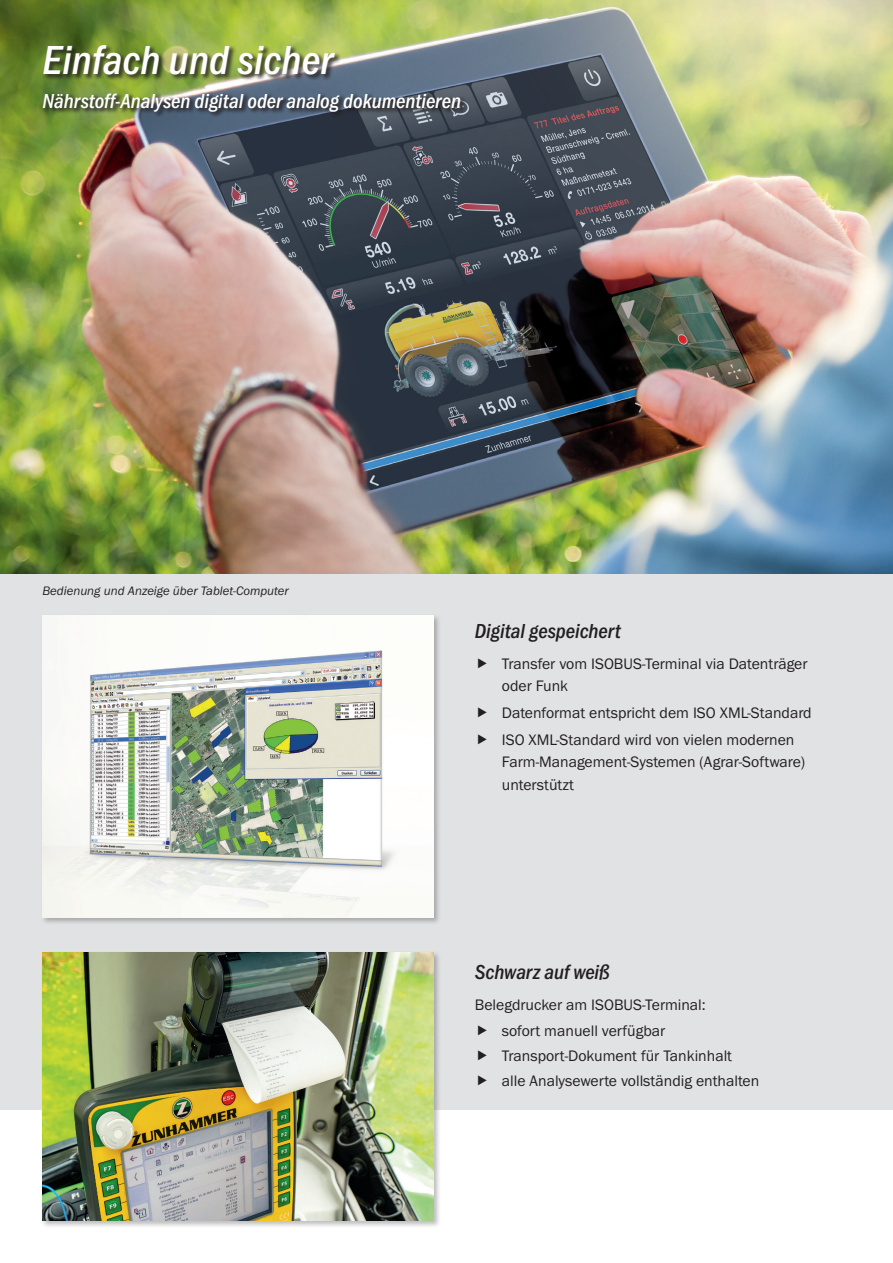
<style>
.page{position:relative;width:893px;height:1263px;background:#fff}
.page>*{position:absolute;margin:0;border:0;box-sizing:border-box;transform-origin:0 0}
.t1{font:italic 500 condensed 42px "Franklin Gothic";letter-spacing:.005em;color:#fff}
.t2{font:italic 500 condensed 21px "Franklin Gothic";color:#fff}
.t3{font:italic 500 condensed 21px "Franklin Gothic";color:#231f20}
.t4{font:15.75px/25.2px "Franklin Gothic Itc T";color:#231f20}
.t5{font:italic 12.75px "Franklin Gothic Itc T";color:#231f20}
</style>
<div class="page">
<img style="left:0;top:0;width:893px;height:574px">
<div style="left:0;top:574px;width:893px;height:536px;background:#e1e2e4"></div>
<div style="left:42px;top:44px;width:426px;height:75px;background:#231f20;opacity:.75"></div>
<div style="left:41px;top:951px;width:401px;height:277px;background:#231f20;opacity:.3"></div>
<img style="left:43px;top:953px;width:391px;height:267px">
<div style="left:41px;top:613px;width:401px;height:312px;background:#231f20;opacity:.3"></div>
<img style="left:43px;top:615px;width:391px;height:302px">
<h1 class="t1" style="left:43px;top:37px;width:292px">Einfach und sicher</h1>
<h2 class="t2" style="left:43px;top:89px;width:420px">Nährstoff-Analysen digital oder analog dokumentieren</h2>
<p class="t5" style="left:43px;top:583px;width:248px">Bedienung und Anzeige über Tablet-Computer</p>
<h2 class="t3" style="left:475px;top:619px;width:147px">Digital gespeichert</h2>
<p class="t4" style="left:502px;top:652px;width:307px;line-height:22.5px">Transfer vom ISOBUS-Terminal via Datenträger oder Funk</p>
<p class="t4" style="left:502px;top:699px;width:311px;line-height:26.7px">Datenformat entspricht dem ISO XML-Standard<br>ISO XML-Standard wird von vielen modernen</p>
<p class="t4" style="left:502px;top:750px;width:305px;line-height:22.5px">Farm-Management-Systemen (Agrar-Software) unterstützt</p>
<h2 class="t3" style="left:475px;top:961px;width:136px">Schwarz auf weiß</h2>
<p class="t4" style="left:502px;top:992px;width:259px;text-indent:-27px">Belegdrucker am ISOBUS-Terminal:<br>sofort manuell verfügbar Transport-Dokument für Tankinhalt alle Analysewerte vollständig enthalten</p>
</div>
